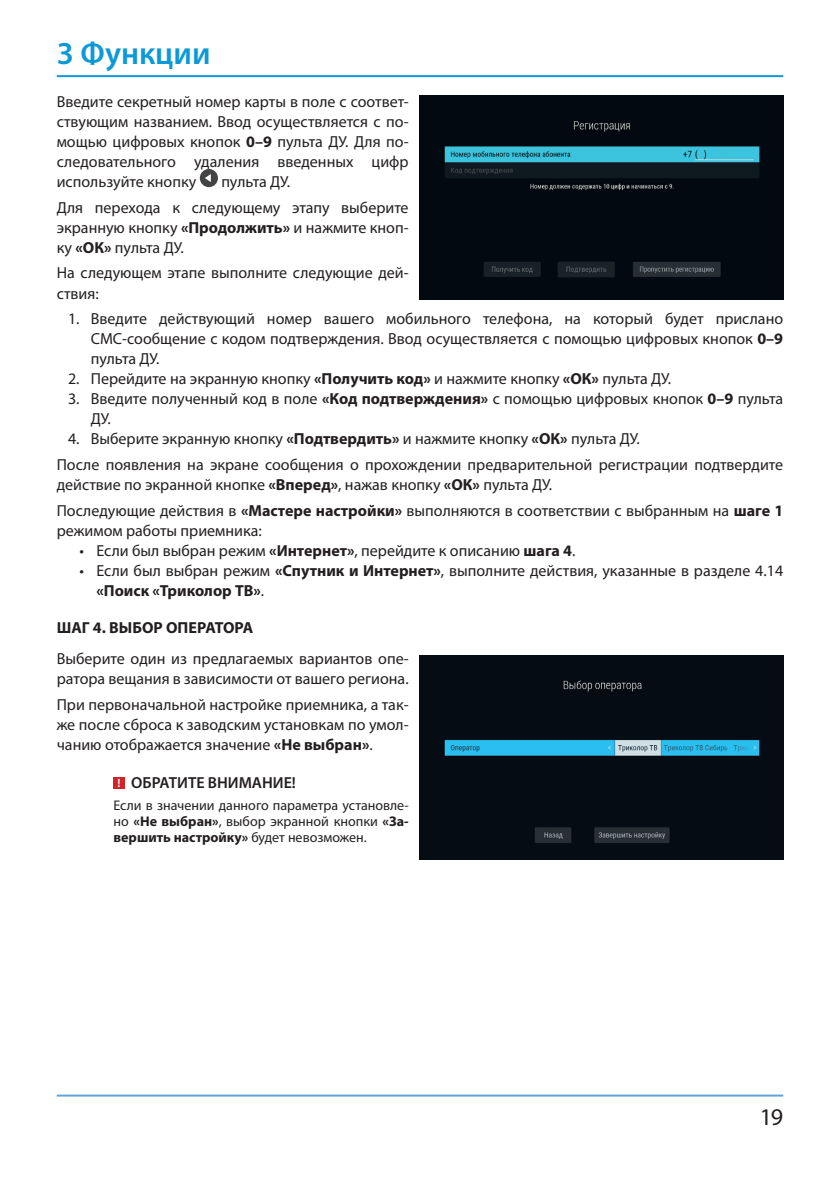
<style>
.page{position:relative;width:840px;height:1191px;background:#fff}
.page>*{position:absolute;margin:0;border:0;box-sizing:border-box;transform-origin:0 0}
.t1{font:600 32px "Myriad Pro";color:#0d99d8}
.t2{font:24px "Myriad Pro";color:#231f20}
.t3{font:16px/20px "Myriad Pro";color:#231f20}
.t4{font:700 16px "Myriad Pro";color:#231f20}
.t5{font:600 16px "Myriad Pro";color:#231f20}
.t6{font:14px/16px "Myriad Pro";color:#231f20;text-align:justify}
.s1{font-weight:700}
.s2{font-size:12px;color:#fff}
</style>
<div class="page">
<hr style="left:57px;top:1094px;width:725px;height:2px;background:#5fa4d9">
<hr style="left:57px;top:75px;width:725px;height:2px;background:#0d99d8">
<img style="left:420px;top:655px;width:362px;height:204px">
<div style="left:201px;top:170px;width:16px;height:16px;background:#434445;border-radius:50%"></div>
<div style="left:200px;top:169px;width:18px;height:18px;border:2px solid #434445;border-radius:50%"></div>
<svg style="left:205px;top:174px;width:6px;height:8px"></svg>
<div style="left:113px;top:777px;width:11px;height:11px;background:#d1232a"></div>
<img style="left:420px;top:95px;width:362px;height:204px">
<h1 class="t1" style="left:57px;top:33px;width:155px">3 Функции</h1>
<p class="t3" style="left:57px;top:91px;width:353px;text-align:justify">Введите секретный номер карты в поле с соответ&shy;ствующим названием. Ввод осуществляется с по&shy;мощью цифровых кнопок <span class="s1">0–9</span> пульта ДУ. Для по&shy;следовательного удаления введенных цифр используйте кнопку</p>
<p class="t3" style="left:57px;top:169px;width:353px;line-height:25.6px;text-indent:164px">пульта ДУ.<br>Для перехода к следующему этапу выберите</p>
<p class="t3" style="left:57px;top:217px;width:353px">экранную кнопку <span class="s1">«Продолжить»</span> и нажмите кноп&shy;ку <span class="s1">«ОК»</span> пульта ДУ.</p>
<p class="t3" style="left:57px;top:263px;width:353px">На следующем этапе выполните следующие дей&shy;ствия:</p>
<p class="t3" style="left:91px;top:308px;width:693px;text-align:justify;text-indent:-23px">1. Введите действующий номер вашего мобильного телефона, на который будет прислано СМС-сообщение с кодом подтверждения. Ввод осуществляется с помощью цифровых кнопок <span class="s1">0–9 </span>пульта ДУ.</p>
<p class="t3" style="left:68px;top:368px;width:604px">2. Перейдите на экранную кнопку <span class="s1">«Получить код»</span> и нажмите кнопку <span class="s1">«ОК»</span> пульта ДУ.</p>
<p class="t3" style="left:91px;top:388px;width:693px;text-indent:-23px">3. Введите полученный код в поле <span class="s1">«Код подтверждения»</span> с помощью цифровых кнопок <span class="s1">0–9</span> пульта<br>ДУ.</p>
<p class="t3" style="left:57px;top:426px;width:727px;line-height:25.6px;text-indent:11px">4. Выберите экранную кнопку <span class="s1">«Подтвердить»</span> и нажмите кнопку <span class="s1">«ОК»</span> пульта ДУ.<br>После появления на экране сообщения о прохождении предварительной регистрации подтвердите</p>
<p class="t3" style="left:57px;top:471px;width:727px;line-height:25.6px">действие по экранной кнопке <span class="s1">«Вперед»</span>, нажав кнопку <span class="s1">«ОК»</span> пульта ДУ.<br>Последующие действия в <span class="s1">«Мастере настройки»</span> выполняются в соответствии с выбранным на <span class="s1">шаге 1</span></p>
<p class="t3" style="left:57px;top:520px;width:207px">режимом работы приемника:</p>
<p class="t3" style="left:79px;top:540px;width:497px">• Если был выбран режим <span class="s1">«Интернет»</span>, перейдите к описанию <span class="s1">шага 4</span>.</p>
<p class="t3" style="left:96px;top:560px;width:687px;text-indent:-17px">• Если был выбран режим <span class="s1">«Спутник и Интернет»</span>, выполните действия, указанные в разделе 4.14 <span class="s1">«Поиск «Триколор ТВ»</span>.</p>
<p class="t4" style="left:57px;top:617px;width:198px">ШАГ 4. ВЫБОР ОПЕРАТОРА</p>
<p class="t3" style="left:57px;top:648px;width:353px">Выберите один из предлагаемых вариантов опе&shy;ратора вещания в зависимости от вашего региона.</p>
<p class="t3" style="left:57px;top:694px;width:353px;text-align:justify">При первоначальной настройке приемника, а так&shy;же после сброса к заводским установкам по умол&shy;чанию отображается значение <span class="s1">«Не выбран»</span>.</p>
<p class="t5" style="left:117px;top:773px;width:180px"><span class="s2">!</span> ОБРАТИТЕ ВНИМАНИЕ!</p>
<p class="t6" style="left:113px;top:797px;width:296px">Если в значении данного параметра установле&shy;но <span class="s1">«Не выбран»</span>, выбор экранной кнопки <span class="s1">«За&shy;вершить настройку»</span> будет невозможен.</p>
<h2 class="t2" style="left:759px;top:1102px;width:25px">19</h2>
</div>
